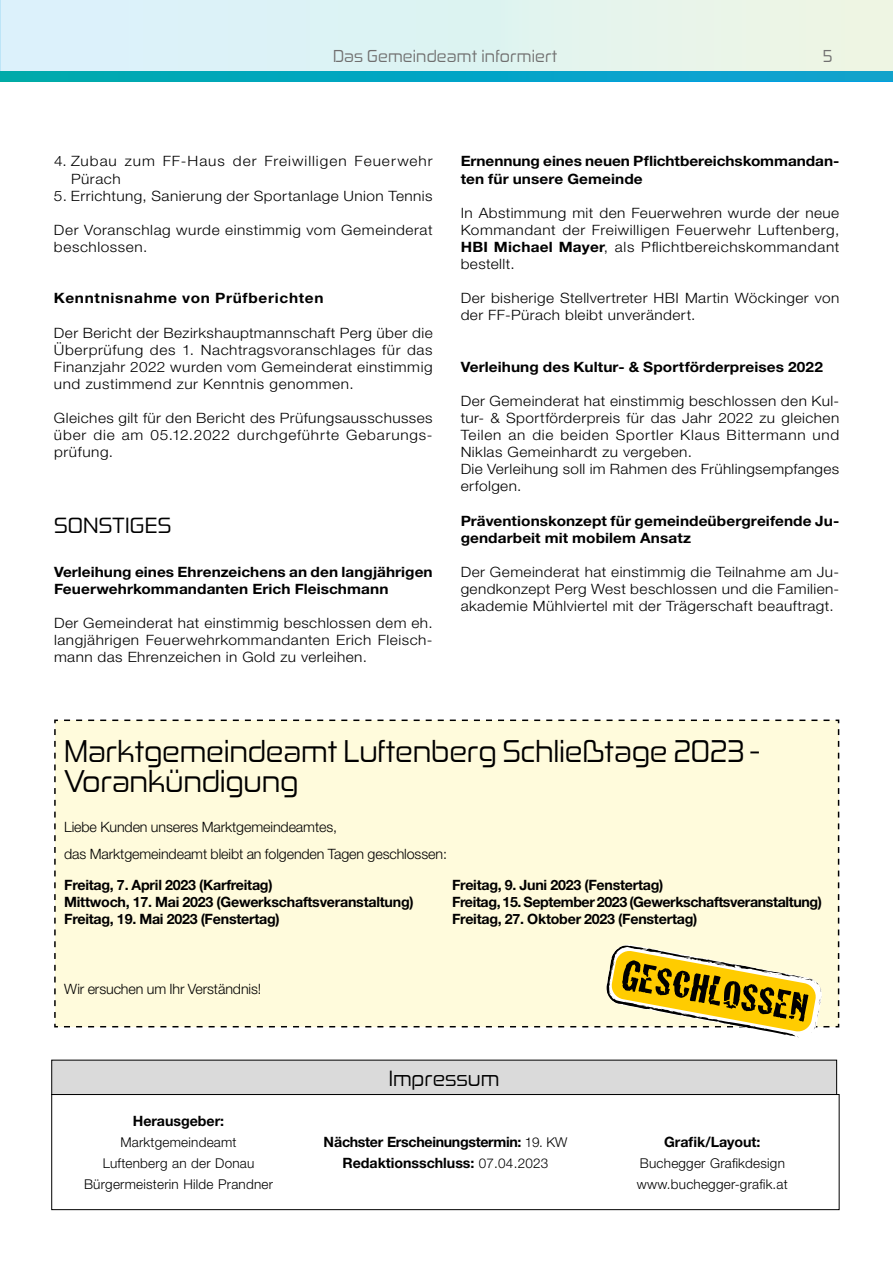
<style>
.page{position:relative;width:893px;height:1263px;background:#fff}
.page>*{position:absolute;margin:0;border:0;box-sizing:border-box;transform-origin:0 0}
.t1{font:41.55px "Cracked";color:#000;scale:1.1 1}
.t2{font:30px/30px "Zekton Rg";letter-spacing:-.01em;color:#000}
.t3{font:21px "Zekton Rg";color:#000;scale:1.08 1}
.t4{font:21px "Zekton Rg";color:#000}
.t5{font:16.5px "Zekton Rg";letter-spacing:.01em;color:#706f6f}
.t6{font:300 14.25px/17.1px "Helvetica Neue LT Pro";letter-spacing:.03em;color:#000;text-align:justify;scale:1.08 1}
.t7{font:700 14.25px/17.1px "Helvetica Neue LT Pro";letter-spacing:-.005em;color:#000;scale:1.08 1}
.t8{font:700 14.25px/17.1px "Helvetica Neue LT Pro";letter-spacing:-.005em;color:#000}
.t9{font:300 14.25px/27px "Helvetica Neue LT Pro";letter-spacing:-.005em;color:#000}
.t10{font:700 14.25px/17.1px "Helvetica Neue LT Pro";letter-spacing:-.03em;color:#000}
.t11{font:700 14.25px/21px "Helvetica Neue LT Pro";letter-spacing:-.025em;color:#000;text-align:center}
.t12{font:300 14.25px/17.1px "Helvetica Neue LT Pro";letter-spacing:.06em;color:#000;scale:1.08 1}
.t13{font:700 14.25px "Helvetica Neue LT Pro";letter-spacing:.045em;color:#000;scale:1.08 1}
.t14{font:300 13.5px/21px "Helvetica Neue LT Pro";letter-spacing:.015em;color:#000;text-align:center}
.s1{font-weight:700}
.s2{font-weight:300;font-size:13.5px}
</style>
<div class="page">
<svg style="left:0;top:0;width:1px;height:76px"></svg>
<svg style="left:1px;top:0;width:892px;height:81px;background:#c6e9ea"></svg>
<div style="left:54px;top:719px;width:786px;height:309px;background:#fffbdc"></div>
<svg style="left:64px;top:943px;width:768px;height:95px;background:#faf0bf"></svg>
<div style="left:52px;top:1094px;width:787px;height:116px;border:1px solid #000"></div>
<div style="left:52px;top:1060px;width:785px;height:34px;background:#dadada"></div>
<div style="left:52px;top:1060px;width:785px;height:35px;border:1px solid #000"></div>
<p class="t5" style="left:333px;top:46px;width:226px">Das Gemeindeamt informiert</p>
<p class="t5" style="left:823px;top:46px;width:11px">5</p>
<p class="t12" style="left:71px;top:153px;width:336px;text-indent:-17px">4. Zubau zum FF-Haus der Freiwilligen Feuerwehr<br>Pürach</p>
<p class="t6" style="left:54px;top:187px;width:352px">5. Errichtung, Sanierung der Sportanlage Union Tennis</p>
<p class="t6" style="left:54px;top:221px;width:352px">Der Voranschlag wurde einstimmig vom Gemeinderat beschlossen.</p>
<p class="t13" style="left:54px;top:289px;width:251px">Kenntnisnahme von Prüfberichten</p>
<p class="t6" style="left:54px;top:324px;width:352px">Der Bericht der Bezirkshauptmannschaft Perg über die Überprüfung des 1. Nachtragsvoranschlages für das Finanzjahr 2022 wurden vom Gemeinderat einstimmig und zustimmend zur Kenntnis genommen.</p>
<p class="t6" style="left:54px;top:409px;width:352px">Gleiches gilt für den Bericht des Prüfungsausschusses über die am 05.12.2022 durchgeführte Gebarungs&shy;prüfung.</p>
<h3 class="t3" style="left:54px;top:512px;width:110px">SONSTIGES</h3>
<p class="t7" style="left:54px;top:563px;width:352px">Verleihung eines Ehrenzeichens an den langjährigen<br>Feuerwehrkommandanten Erich Fleischmann</p>
<p class="t6" style="left:54px;top:614px;width:352px">Der Gemeinderat hat einstimmig beschlossen dem eh. langjährigen Feuerwehrkommandanten Erich Fleisch&shy;mann das Ehrenzeichen in Gold zu verleihen.</p>
<p class="t7" style="left:461px;top:152px;width:352px">Ernennung eines neuen Pflichtbereichskommandan&shy;ten für unsere Gemeinde</p>
<p class="t6" style="left:461px;top:204px;width:352px">In Abstimmung mit den Feuerwehren wurde der neue Kommandant der Freiwilligen Feuerwehr Luftenberg, <span class="s1">HBI Michael Mayer</span>, als Pflichtbereichskommandant bestellt.</p>
<p class="t6" style="left:461px;top:289px;width:352px">Der bisherige Stellvertreter HBI Martin Wöckinger von der FF-Pürach bleibt unverändert.</p>
<p class="t7" style="left:461px;top:358px;width:337px">Verleihung des Kultur- &amp; Sportförderpreises 2022</p>
<p class="t6" style="left:461px;top:392px;width:352px;text-align:left">Der Gemeinderat hat einstimmig beschlossen den Kul&shy;tur- &amp; Sportförderpreis für das Jahr 2022 zu gleichen Teilen an die beiden Sportler Klaus Bittermann und Niklas Gemeinhardt zu vergeben.<br>Die Verleihung soll im Rahmen des Frühlingsempfanges erfolgen.</p>
<p class="t7" style="left:461px;top:512px;width:352px">Präventionskonzept für gemeindeübergreifende Ju&shy;gendarbeit mit mobilem Ansatz</p>
<p class="t6" style="left:461px;top:563px;width:352px">Der Gemeinderat hat einstimmig die Teilnahme am Ju&shy;gendkonzept Perg West beschlossen und die Familien&shy;akademie Mühlviertel mit der Trägerschaft beauftragt.</p>
<h2 class="t2" style="left:64px;top:735px;width:697px">Marktgemeindeamt Luftenberg Schließtage 2023 -<br>Vorankündigung</h2>
<p class="t9" style="left:64px;top:813px;width:384px">Liebe Kunden unseres Marktgemeindeamtes,<br>das Marktgemeindeamt bleibt an folgenden Tagen geschlossen:</p>
<p class="t8" style="left:64px;top:876px;width:351px">Freitag, 7. April 2023 (Karfreitag)<br>Mittwoch, 17. Mai 2023 (Gewerkschaftsveranstaltung)<br>Freitag, 19. Mai 2023 (Fenstertag)</p>
<p class="t10" style="left:452px;top:876px;width:371px">Freitag, 9. Juni 2023 (Fenstertag)<br>Freitag, 15. September 2023 (Gewerkschaftsveranstaltung)<br>Freitag, 27. Oktober 2023 (Fenstertag)</p>
<p class="t9" style="left:64px;top:975px;width:199px">Wir ersuchen um Ihr Verständnis!</p>
<h3 class="t4" style="left:389px;top:1065px;width:112px">Impressum</h3>
<h1 class="t1" style="left:629px;top:940px;width:172px;rotate:11deg">GESCHLOSSEN</h1>
<p class="t8" style="left:133px;top:1112px;width:93px">Herausgeber:</p>
<p class="t14" style="left:84px;top:1131px;width:190px">Marktgemeindeamt<br>Luftenberg an der Donau<br>Bürgermeisterin Hilde Prandner</p>
<p class="t11" style="left:324px;top:1131px;width:245px">Nächster Erscheinungstermin: <span class="s2">19. KW<br></span>Redaktionsschluss: <span class="s2">07.04.2023</span></p>
<p class="t8" style="left:664px;top:1133px;width:98px">Grafik/Layout:</p>
<p class="t14" style="left:637px;top:1152px;width:152px;text-align:left">Buchegger Grafikdesign www.buchegger-grafik.at</p>
</div>
